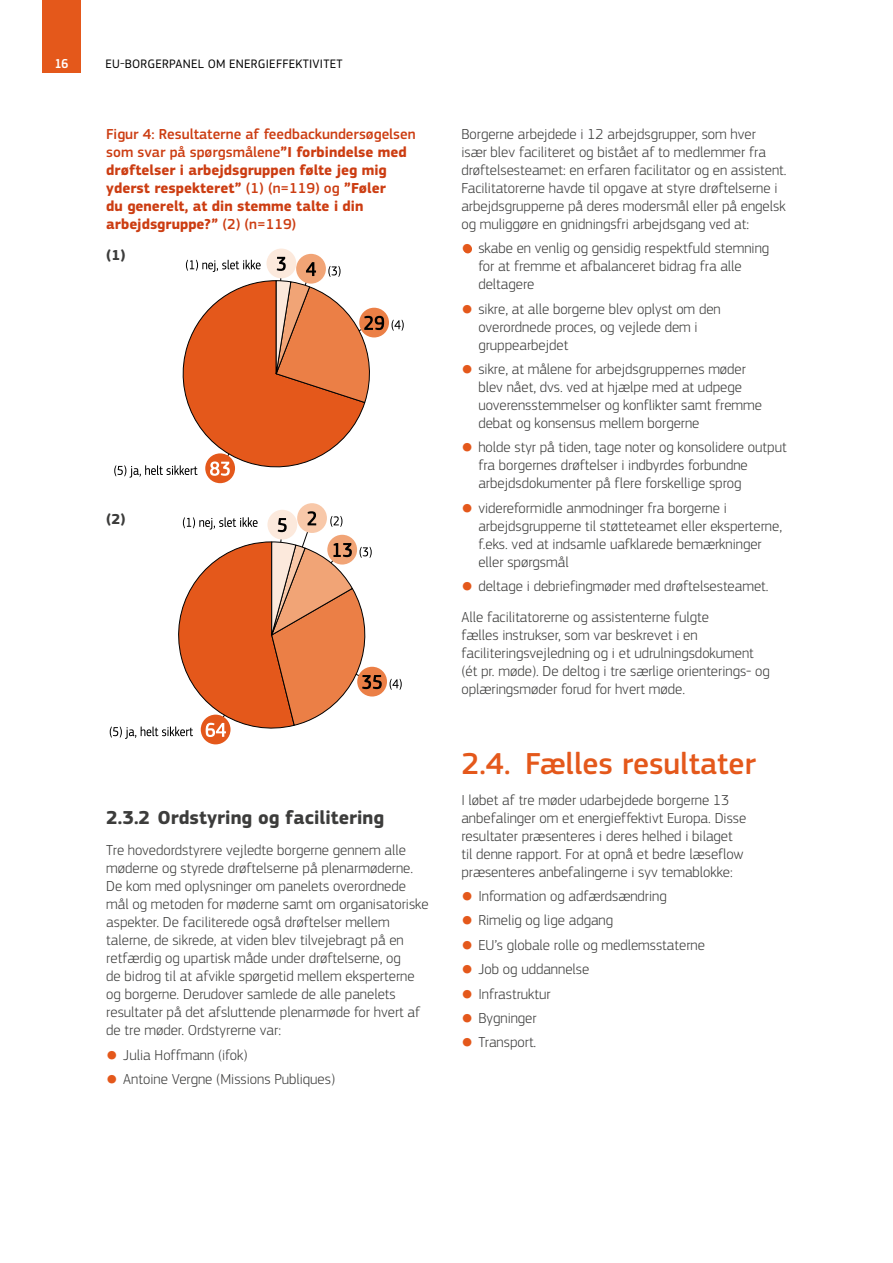
<style>
.page{position:relative;width:893px;height:1263px;background:#fff}
.page>*{position:absolute;margin:0;border:0;box-sizing:border-box;transform-origin:0 0}
.Heading_2__H2__numbering{font:500 31.5px "EC Square Sans Pro";color:#e4581b}
.Heading_3__H3__numbering{font:700 19.5px "EC Square Sans Pro";color:#3c3c3b}
.Body_text__P{font:300 15px/18px "EC Square Sans Pro";color:#3c3c3b}
.Body_text__P__NC{font:300 15px/18px "EC Square Sans Pro";color:#3c3c3b}
.Heading_3__H3__figure_NC{font:700 15px/18px "EC Square Sans Pro";color:#cc3d12}
.Body_text__P-2{font:700 15px "EC Square Sans Pro";color:#3c3c3b}
.t1{font:500 13.5px "EC Square Sans Cond Pro";color:#fff}
.t2{font:12.75px "EC Square Sans Pro";letter-spacing:.02em;color:#000}
.s1{font-weight:500}
.s2{font-weight:500;font-size:13.5px;color:#e4581b}
</style>
<div class="page">
<div style="left:43px;top:0;width:38px;height:72px;background:#e4581b"></div>
<div style="left:205px;top:453px;width:30px;height:30px;background:#e4581b;border-radius:50%"></div>
<div style="left:359px;top:308px;width:30px;height:29px;background:#eb7f46;border-radius:50%"></div>
<div style="left:296px;top:254px;width:30px;height:30px;background:#f1a476;border-radius:50%"></div>
<div style="left:266px;top:249px;width:30px;height:29px;background:#fce9dc;border-radius:50%"></div>
<svg style="left:392px;top:320px;width:12px;height:11px"></svg>
<svg style="left:114px;top:257px;width:270px;height:221px"></svg>
<div style="left:201px;top:715px;width:30px;height:29px;background:#e4581b;border-radius:50%"></div>
<div style="left:357px;top:667px;width:30px;height:29px;background:#eb7f46;border-radius:50%"></div>
<div style="left:267px;top:510px;width:30px;height:29px;background:#fce9dc;border-radius:50%"></div>
<div style="left:297px;top:503px;width:30px;height:30px;background:#f8c8a9;border-radius:50%"></div>
<svg style="left:390px;top:679px;width:12px;height:11px"></svg>
<svg style="left:110px;top:511px;width:272px;height:228px"></svg>
<div style="left:463px;top:245px;width:9px;height:8px;background:#e4581b;border-radius:50%"></div>
<p class="t1" style="left:55px;top:56px;width:15px">16</p>
<p class="t2" style="left:105px;top:56px;width:239px">EU-BORGERPANEL OM ENERGIEFFEKTIVITET</p>
<h3 class="Heading_3__H3__figure_NC" style="left:106px;top:125px;width:311px"><span class="s1">Figur 4: Resultaterne af feedbackundersøgelsen som svar på spørgsmålene</span>”I forbindelse med drøftelser i arbejdsgruppen følte jeg mig yderst respekteret” <span class="s1">(1) (n=119) og</span> ”Føler<br>du generelt, at din stemme talte i din arbejdsgruppe?” <span class="s1">(2) (n=119)</span></h3>
<p class="Body_text__P-2" style="left:106px;top:246px;width:21px">(1)</p>
<p class="Body_text__P-2" style="left:106px;top:510px;width:21px">(2)</p>
<h3 class="Heading_3__H3__numbering" style="left:106px;top:806px;width:279px">2.3.2 Ordstyring og facilitering</h3>
<p class="Body_text__P" style="left:106px;top:841px;width:324px">Tre hovedordstyrere vejledte borgerne gennem alle møderne og styrede drøftelserne på plenarmøderne.<br>De kom med oplysninger om panelets overordnede mål og metoden for møderne samt om organisatoriske aspekter. De faciliterede også drøftelser mellem talerne, de sikrede, at viden blev tilvejebragt på en retfærdig og upartisk måde under drøftelserne, og<br>de bidrog til at afvikle spørgetid mellem eksperterne og borgerne. Derudover samlede de alle panelets resultater på det afsluttende plenarmøde for hvert af de tre møder. Ordstyrerne var:</p>
<p class="Body_text__P" style="left:106px;top:1045px;width:143px"><span class="s2">●</span> Julia Hoffmann (ifok)</p>
<p class="Body_text__P" style="left:106px;top:1070px;width:230px"><span class="s2">●</span> Antoine Vergne (Missions Publiques)</p>
<p class="Body_text__P__NC" style="left:461px;top:125px;width:327px">Borgerne arbejdede i 12 arbejdsgrupper, som hver<br>især blev faciliteret og bistået af to medlemmer fra drøftelsesteamet: en erfaren facilitator og en assistent.<br>Facilitatorerne havde til opgave at styre drøftelserne i arbejdsgrupperne på deres modersmål eller på engelsk og muliggøre en gnidningsfri arbejdsgang ved at:</p>
<p class="Body_text__P" style="left:478px;top:239px;width:292px;text-indent:-17px"><span class="s2">●</span> skabe en venlig og gensidig respektfuld stemning for at fremme et afbalanceret bidrag fra alle deltagere</p>
<p class="Body_text__P" style="left:478px;top:300px;width:244px;text-indent:-17px"><span class="s2">●</span> sikre, at alle borgerne blev oplyst om den overordnede proces, og vejlede dem i gruppearbejdet</p>
<p class="Body_text__P" style="left:478px;top:360px;width:285px;text-indent:-17px"><span class="s2">●</span> sikre, at målene for arbejdsgruppernes møder blev nået, dvs. ved at hjælpe med at udpege uoverensstemmelser og konflikter samt fremme debat og konsensus mellem borgerne</p>
<p class="Body_text__P" style="left:478px;top:438px;width:310px;text-indent:-17px"><span class="s2">●</span> holde styr på tiden, tage noter og konsolidere output fra borgernes drøftelser i indbyrdes forbundne arbejdsdokumenter på flere forskellige sprog</p>
<p class="Body_text__P" style="left:478px;top:499px;width:305px;text-indent:-17px"><span class="s2">●</span> videreformidle anmodninger fra borgerne i arbejdsgrupperne til støtteteamet eller eksperterne, f.eks. ved at indsamle uafklarede bemærkninger eller spørgsmål</p>
<p class="Body_text__P" style="left:461px;top:577px;width:309px"><span class="s2">●</span> deltage i debriefingmøder med drøftelsesteamet.</p>
<p class="Body_text__P" style="left:461px;top:608px;width:310px">Alle facilitatorerne og assistenterne fulgte<br>fælles instrukser, som var beskrevet i en faciliteringsvejledning og i et udrulningsdokument (ét pr. møde). De deltog i tre særlige orienterings- og oplæringsmøder forud for hvert møde.</p>
<h2 class="Heading_2__H2__numbering" style="left:461px;top:745px;width:296px">2.4. Fælles resultater</h2>
<p class="Body_text__P" style="left:461px;top:791px;width:286px">I løbet af tre møder udarbejdede borgerne 13 anbefalinger om et energieffektivt Europa. Disse resultater præsenteres i deres helhed i bilaget til denne rapport. For at opnå et bedre læseflow præsenteres anbefalingerne i syv temablokke:</p>
<p class="Body_text__P" style="left:461px;top:887px;width:207px"><span class="s2">●</span> Information og adfærdsændring</p>
<p class="Body_text__P" style="left:461px;top:911px;width:153px"><span class="s2">●</span> Rimelig og lige adgang</p>
<p class="Body_text__P" style="left:461px;top:936px;width:245px"><span class="s2">●</span> EU’s globale rolle og medlemsstaterne</p>
<p class="Body_text__P" style="left:461px;top:960px;width:129px"><span class="s2">●</span> Job og uddannelse</p>
<p class="Body_text__P" style="left:461px;top:984px;width:91px"><span class="s2">●</span> Infrastruktur</p>
<p class="Body_text__P" style="left:461px;top:1009px;width:77px"><span class="s2">●</span> Bygninger</p>
<p class="Body_text__P" style="left:461px;top:1033px;width:76px"><span class="s2">●</span> Transport.</p>
</div>
